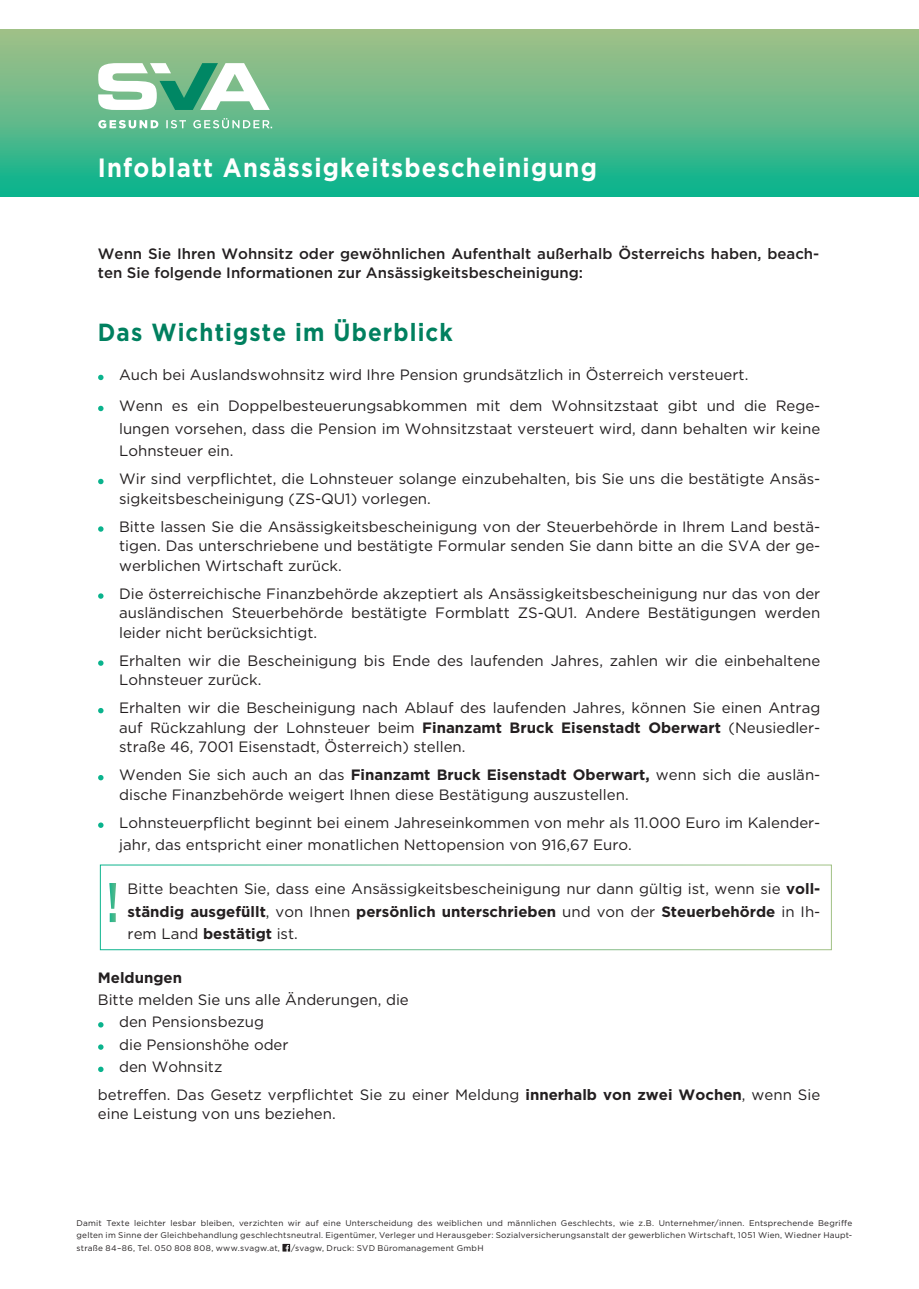
<style>
.page{position:relative;width:919px;height:1289px;background:#fff}
.page>*{position:absolute;margin:0;border:0;box-sizing:border-box;transform-origin:0 0}
.t1{font:700 55.8px "Gotham";color:#fff;scale:.67 1}
.t2{font:700 26.4px "Gotham";letter-spacing:.05em;color:#fff;scale:.91 1}
.t3{font:700 24.75px "Gotham";letter-spacing:.05em;color:#00805f;scale:.91 1}
.t4{font:15px/19.5px "Gotham";color:#231f20;text-align:justify}
.t5{font:500 15px/19.5px "Gotham";color:#231f20}
.t6{font:700 15px "Gotham";color:#231f20}
.Gender_Text{font:8.25px/12.6px "Gotham";letter-spacing:.03em;color:#231f20;text-align:justify}
.s1{color:#fff}
.s2{font-weight:700}
</style>
<div class="page">
<div style="left:0;top:30px;width:918px;height:166px;background:linear-gradient(to bottom,#acc088,#11b38d)"></div>
<svg style="left:98px;top:63px;width:172px;height:47px"></svg>
<svg style="left:98px;top:118px;width:174px;height:10px"></svg>
<div style="left:100px;top:864px;width:731px;height:86px;border:1px solid #fff"></div>
<svg style="left:282px;top:1243px;width:8px;height:8px"></svg>
<p class="t2" style="left:98px;top:150px;width:550px">Infoblatt Ansässigkeitsbescheinigung</p>
<p class="t5" style="left:98px;top:243px;width:723px">Wenn Sie Ihren Wohnsitz oder gewöhnlichen Aufenthalt außerhalb Österreichs haben, beach&shy;ten Sie folgende Informationen zur Ansässigkeitsbescheinigung:</p>
<p class="t3" style="left:98px;top:315px;width:391px">Das Wichtigste im Überblick</p>
<p class="t4" style="left:98px;top:364px;width:652px"><span class="s1">●</span> Auch bei Auslandswohnsitz wird Ihre Pension grundsätzlich in Österreich versteuert.</p>
<p class="t4" style="left:119px;top:394px;width:702px;line-height:22.5px;text-indent:-21px"><span class="s1">●</span> Wenn es ein Doppelbesteuerungsabkommen mit dem Wohnsitzstaat gibt und die Rege&shy;lungen vorsehen, dass die Pension im Wohnsitzstaat versteuert wird, dann behalten wir keine Lohnsteuer ein.</p>
<p class="t4" style="left:119px;top:468px;width:702px;text-indent:-21px"><span class="s1">●</span> Wir sind verpflichtet, die Lohnsteuer solange einzubehalten, bis Sie uns die bestätigte Ansäs&shy;sigkeitsbescheinigung (ZS-QU1) vorlegen.</p>
<p class="t4" style="left:119px;top:516px;width:702px;text-indent:-21px"><span class="s1">●</span> Bitte lassen Sie die Ansässigkeitsbescheinigung von der Steuerbehörde in Ihrem Land bestä&shy;tigen. Das unterschriebene und bestätigte Formular senden Sie dann bitte an die SVA der ge&shy;werblichen Wirtschaft zurück.</p>
<p class="t4" style="left:119px;top:583px;width:702px;text-indent:-21px"><span class="s1">●</span> Die österreichische Finanzbehörde akzeptiert als Ansässigkeitsbescheinigung nur das von der ausländischen Steuerbehörde bestätigte Formblatt ZS-QU1. Andere Bestätigungen werden leider nicht berücksichtigt.</p>
<p class="t4" style="left:119px;top:650px;width:702px;text-indent:-21px"><span class="s1">●</span> Erhalten wir die Bescheinigung bis Ende des laufenden Jahres, zahlen wir die einbehaltene<br>Lohnsteuer zurück.</p>
<p class="t4" style="left:119px;top:698px;width:702px;text-indent:-21px"><span class="s1">●</span> Erhalten wir die Bescheinigung nach Ablauf des laufenden Jahres, können Sie einen Antrag auf Rückzahlung der Lohnsteuer beim <span class="s2">Finanzamt Bruck Eisenstadt Oberwart</span> (Neusiedler&shy;straße 46, 7001 Eisenstadt, Österreich) stellen.</p>
<p class="t4" style="left:119px;top:765px;width:702px;text-indent:-21px"><span class="s1">●</span> Wenden Sie sich auch an das <span class="s2">Finanzamt Bruck Eisenstadt Oberwart,</span> wenn sich die auslän&shy;dische Finanzbehörde weigert Ihnen diese Bestätigung auszustellen.</p>
<p class="t4" style="left:119px;top:811px;width:702px;line-height:22.5px;text-indent:-21px"><span class="s1">●</span> Lohnsteuerpflicht beginnt bei einem Jahreseinkommen von mehr als 11.000 Euro im Kalender&shy;jahr, das entspricht einer monatlichen Nettopension von 916,67 Euro.</p>
<p class="t4" style="left:128px;top:877px;width:694px;line-height:22.5px">Bitte beachten Sie, dass eine Ansässigkeitsbescheinigung nur dann gültig ist, wenn sie <span class="s2">voll&shy;ständig ausgefüllt</span>, von Ihnen <span class="s2">persönlich unterschrieben</span> und von der <span class="s2">Steuerbehörde</span> in Ih&shy;rem Land <span class="s2">bestätigt</span> ist.</p>
<p class="t6" style="left:98px;top:967px;width:86px">Meldungen</p>
<p class="t4" style="left:98px;top:989px;width:312px">Bitte melden Sie uns alle Änderungen, die</p>
<p class="t4" style="left:98px;top:1012px;width:168px"><span class="s1">●</span> den Pensionsbezug</p>
<p class="t4" style="left:98px;top:1034px;width:192px"><span class="s1">●</span> die Pensionshöhe oder</p>
<p class="t4" style="left:98px;top:1056px;width:126px"><span class="s1">●</span> den Wohnsitz</p>
<p class="t4" style="left:98px;top:1084px;width:724px">betreffen. Das Gesetz verpflichtet Sie zu einer Meldung <span class="s2">innerhalb von zwei Wochen</span>, wenn Sie eine Leistung von uns beziehen.</p>
<p class="t1" style="left:107px;top:865px;width:19px">!</p>
<p class="Gender_Text" style="left:77px;top:1216px;width:777px">Damit Texte leichter lesbar bleiben, verzichten wir auf eine Unterscheidung des weiblichen und männlichen Geschlechts, wie z.B. Unternehmer/innen. Entsprechende Begriffe gelten im Sinne der Gleichbehandlung geschlechtsneutral. Eigentümer, Verleger und Herausgeber: Sozialversicherungsanstalt der gewerblichen Wirtschaft, 1051 Wien, Wiedner Haupt&shy;straße 84–86, Tel. 050 808 808, www.svagw.at,</p>
<p class="Gender_Text" style="left:291px;top:1241px;width:194px">/svagw, Druck: SVD Büromanagement GmbH</p>
</div>
